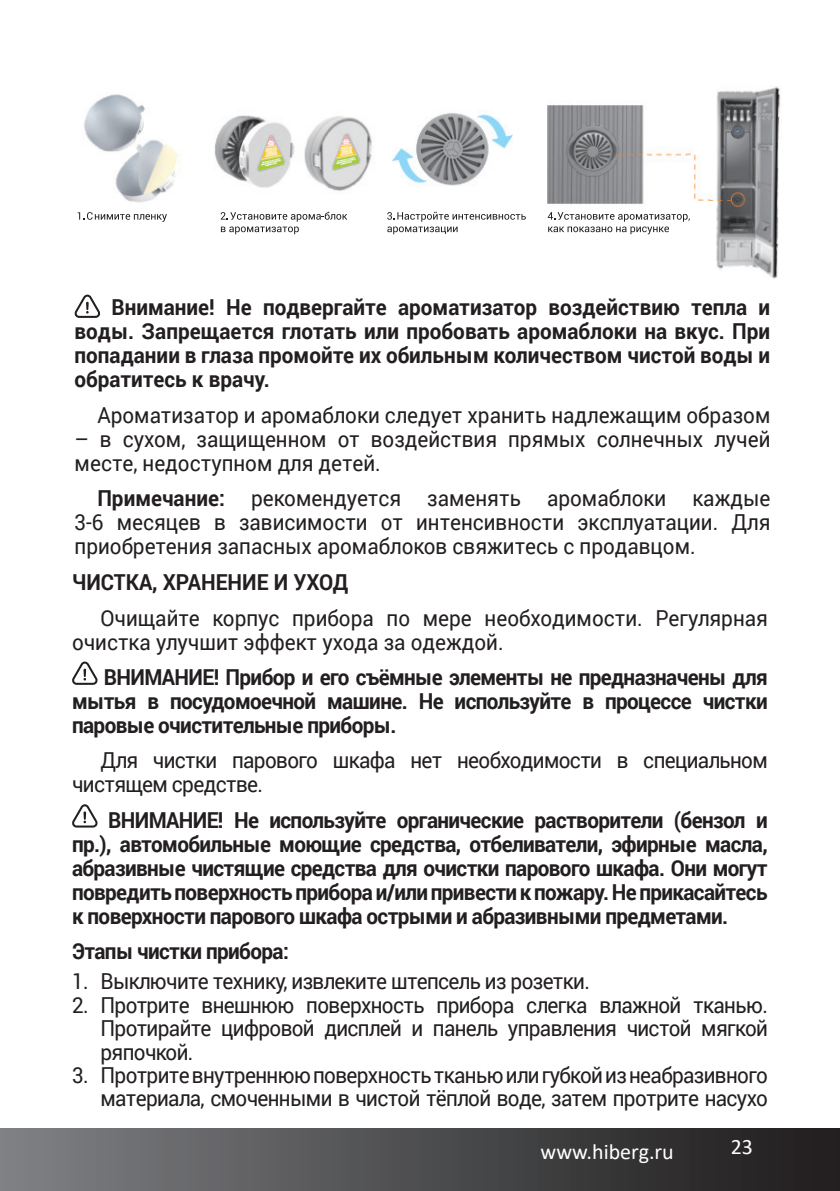
<style>
.page{position:relative;width:840px;height:1191px;background:#fff}
.page>*{position:absolute;margin:0;border:0;box-sizing:border-box;transform-origin:0 0}
.t1{font:700 22px/24px "Roboto";letter-spacing:-.03em;color:#231f20;text-align:justify;scale:.94 1}
.t2{font:22px/24px "Roboto";letter-spacing:-.03em;color:#231f20;text-align:justify;scale:.94 1}
.t3{font:22px/24px "Roboto";color:#231f20;scale:.94 1}
.t4{font:700 22px "Roboto";color:#231f20;scale:.94 1}
.t5{font:22px "Calibri";color:#fff}
.s1{font-weight:700}
</style>
<div class="page">
<div style="left:0;top:1128px;width:839px;height:63px;background:linear-gradient(to right,#7e8184,#1e1b1c)"></div>
<svg style="left:75px;top:295px;width:25px;height:23px"></svg>
<img style="left:392px;top:113px;width:120px;height:73px">
<img style="left:77px;top:94px;width:101px;height:120px">
<img style="left:547px;top:87px;width:233px;height:192px">
<svg style="left:78px;top:212px;width:89px;height:10px"></svg>
<svg style="left:220px;top:212px;width:127px;height:22px"></svg>
<svg style="left:387px;top:212px;width:138px;height:22px"></svg>
<svg style="left:547px;top:212px;width:142px;height:22px"></svg>
<img style="left:215px;top:115px;width:158px;height:76px">
<svg style="left:72px;top:661px;width:26px;height:24px"></svg>
<svg style="left:72px;top:804px;width:26px;height:23px"></svg>
<p class="t1" style="left:75px;top:295px;width:741px;text-indent:37px">Внимание! Не подвергайте ароматизатор воздействию тепла и воды. Запрещается глотать или пробовать аромаблоки на вкус. При попадании в глаза промойте их обильным количеством чистой воды и обратитесь к врачу.</p>
<p class="t3" style="left:97px;top:403px;width:717px">Ароматизатор и аромаблоки следует хранить надлежащим образом</p>
<p class="t3" style="left:75px;top:427px;width:741px">– в сухом, защищенном от воздействия прямых солнечных лучей месте, недоступном для детей.</p>
<p class="t2" style="left:75px;top:486px;width:741px;text-indent:23px"><span class="s1">Примечание:</span> рекомендуется заменять аромаблоки каждые 3-6 месяцев в зависимости от интенсивности эксплуатации. Для приобретения запасных аромаблоков свяжитесь с продавцом.</p>
<p class="t4" style="left:72px;top:569px;width:295px">ЧИСТКА, ХРАНЕНИЕ И УХОД</p>
<p class="t3" style="left:72px;top:606px;width:741px;text-indent:28px">Очищайте корпус прибора по мере необходимости. Регулярная очистка улучшит эффект ухода за одеждой.</p>
<p class="t1" style="left:72px;top:665px;width:741px;text-indent:32px">ВНИМАНИЕ! Прибор и его съёмные элементы не предназначены для мытья в посудомоечной машине. Не используйте в процессе чистки паровые очистительные приборы.</p>
<p class="t2" style="left:72px;top:748px;width:741px;text-indent:28px">Для чистки парового шкафа нет необходимости в специальном чистящем средстве.</p>
<p class="t1" style="left:72px;top:807px;width:741px;text-indent:36px">ВНИМАНИЕ! Не используйте органические растворители (бензол и пр.), автомобильные моющие средства, отбеливатели, эфирные масла, абразивные чистящие средства для очистки парового шкафа. Они могут повредить поверхность прибора и/или привести к пожару. Не прикасайтесь к поверхности парового шкафа острыми и абразивными предметами.</p>
<p class="t1" style="left:72px;top:939px;width:232px">Этапы чистки прибора:</p>
<p class="t2" style="left:72px;top:969px;width:552px">1. Выключите технику, извлеките штепсель из розетки.</p>
<p class="t2" style="left:100px;top:993px;width:711px;line-height:23.4px;text-indent:-28px">2. Протрите внешнюю поверхность прибора слегка влажной тканью.<br>Протирайте цифровой дисплей и панель управления чистой мягкой ряпочкой.</p>
<p class="t2" style="left:72px;top:1063px;width:741px;line-height:23.4px;text-align:right">3. Протритевнутреннююповерхностьтканьюилигубкойизнеабразивного материала, смоченными в чистой тёплой воде, затем протрите насухо</p>
<p class="t5" style="left:540px;top:1136px;width:135px">www.hiberg.ru</p>
<p class="t5" style="left:730px;top:1131px;width:24px">23</p>
</div>
